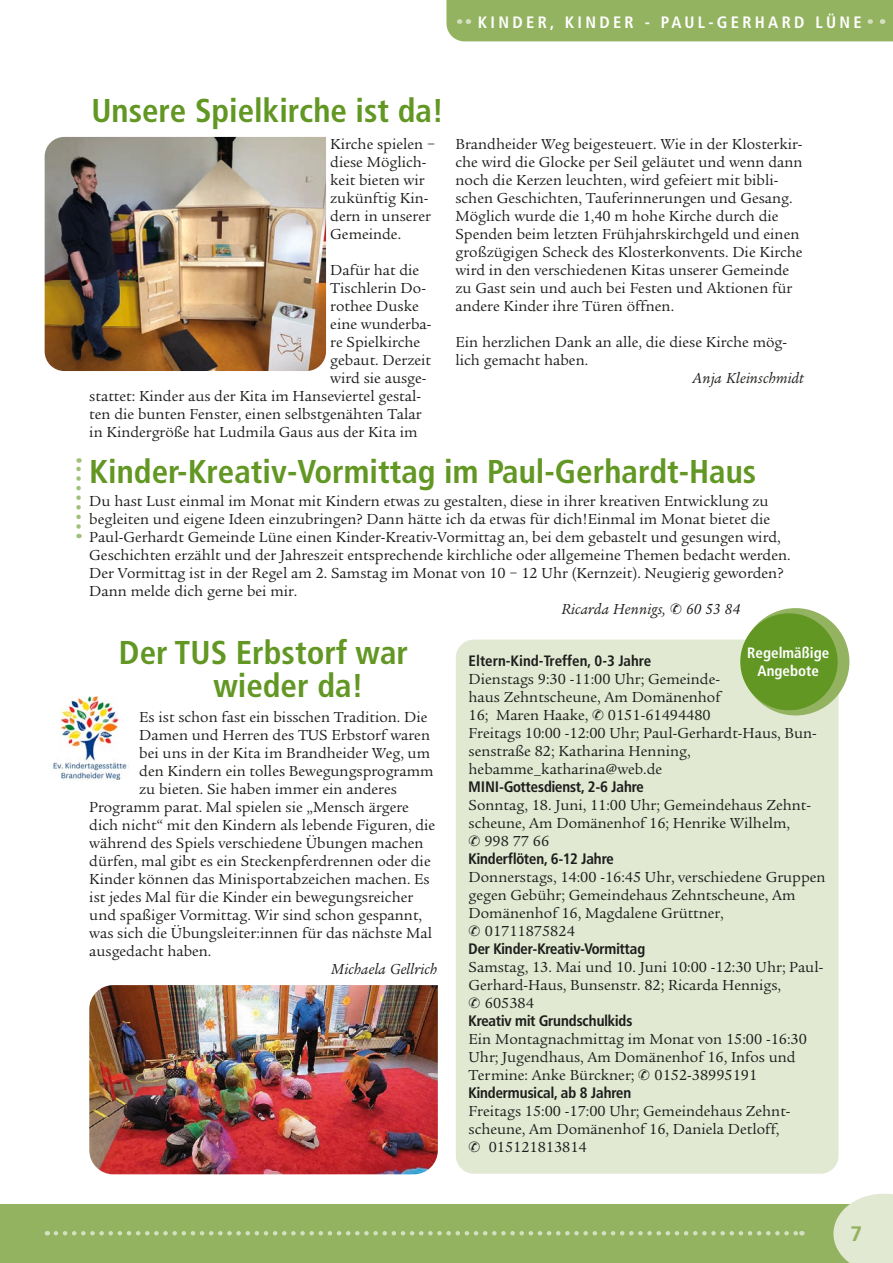
<style>
.page{position:relative;width:893px;height:1263px;background:#fff}
.page>*{position:absolute;margin:0;border:0;box-sizing:border-box;transform-origin:0 0}
.t1{font:700 condensed 33px/33px "Frutiger LT Std";color:#629723}
.t2{font:700 21px "Frutiger";color:#93b361}
.t3{font:700 condensed 16.5px "Frutiger LT Std";letter-spacing:.2em;color:#fff}
.t4{font:15px/18px "Legacy Serif";color:#1d1d1b}
.t5{font:700 15px "Frutiger Condensed BQ";color:#1d1d1b}
.t6{font:italic 15px "Legacy Serif";letter-spacing:.01em;color:#1d1d1b}
.t7{font:700 condensed 15px "Frutiger LT Std";color:#1d1d1b}
.t8{font:700 condensed 15px/18px "Frutiger LT Std";color:#fff;text-align:center}
</style>
<div class="page">
<div style="left:0;top:1204px;width:893px;height:59px;background:#93b361"></div>
<svg style="left:56px;top:1231px;width:746px;height:4px"></svg>
<div style="left:456px;top:639px;width:382px;height:535px;background:#e1e9d3"></div>
<div style="left:742px;top:608px;width:107px;height:107px;background:#93b361;border-radius:50%"></div>
<div style="left:740px;top:613px;width:98px;height:97px;background:#629723;border-radius:50%"></div>
<img style="left:45px;top:137px;width:281px;height:234px">
<img style="left:89px;top:985px;width:349px;height:189px">
<img style="left:52px;top:696px;width:77px;height:84px">
<svg style="left:76px;top:458px;width:5px;height:68px"></svg>
<div style="left:446px;top:0;width:447px;height:41px;background:#93b361"></div>
<svg style="left:833px;top:1194px;width:60px;height:69px;background:#dce6cc"></svg>
<svg style="left:593px;top:709px;width:10px;height:11px"></svg>
<svg style="left:469px;top:835px;width:11px;height:11px"></svg>
<svg style="left:469px;top:925px;width:11px;height:11px"></svg>
<svg style="left:469px;top:997px;width:11px;height:11px"></svg>
<svg style="left:639px;top:1069px;width:11px;height:11px"></svg>
<svg style="left:469px;top:1141px;width:11px;height:11px"></svg>
<p class="t3" style="left:478px;top:12px;width:385px">KINDER, KINDER - PAUL-GERHARD LÜNE</p>
<h1 class="t1" style="left:91px;top:94px;width:354px">Unsere Spielkirche ist da!</h1>
<p class="t4" style="left:330px;top:136px;width:106px">Kirche spielen – diese Möglich&shy;keit bieten wir zukünftig Kin&shy;dern in unserer<br>Gemeinde.</p>
<p class="t4" style="left:330px;top:262px;width:90px">Dafür hat die</p>
<p class="t4" style="left:330px;top:280px;width:97px">Tischlerin Do-</p>
<p class="t4" style="left:330px;top:298px;width:90px">rothee Duske</p>
<p class="t4" style="left:330px;top:316px;width:103px">eine wunderba-</p>
<p class="t4" style="left:330px;top:334px;width:92px">re Spielkirche</p>
<p class="t4" style="left:330px;top:352px;width:102px">gebaut. Derzeit</p>
<p class="t4" style="left:330px;top:370px;width:98px">wird sie ausge-</p>
<p class="t4" style="left:89px;top:388px;width:333px">stattet: Kinder aus der Kita im Hanseviertel gestal-</p>
<p class="t4" style="left:89px;top:406px;width:334px">ten die bunten Fenster, einen selbstgenähten Talar</p>
<p class="t4" style="left:89px;top:424px;width:330px">in Kindergröße hat Ludmila Gaus aus der Kita im</p>
<p class="t4" style="left:455px;top:136px;width:349px">Brandheider Weg beigesteuert. Wie in der Klosterkir&shy;che wird die Glocke per Seil geläutet und wenn dann noch die Kerzen leuchten, wird gefeiert mit bibli&shy;schen Geschichten, Tauferinnerungen und Gesang.<br>Möglich wurde die 1,40 m hohe Kirche durch die Spenden beim letzten Frühjahrskirchgeld und einen großzügigen Scheck des Klosterkonvents. Die Kirche wird in den verschiedenen Kitas unserer Gemeinde zu Gast sein und auch bei Festen und Aktionen für andere Kinder ihre Türen öffnen.</p>
<p class="t4" style="left:455px;top:334px;width:333px">Ein herzlichen Dank an alle, die diese Kirche mög&shy;lich gemacht haben.</p>
<p class="t6" style="left:692px;top:369px;width:113px">Anja Kleinschmidt</p>
<h1 class="t1" style="left:89px;top:455px;width:668px">Kinder-Kreativ-Vormittag im Paul-Gerhardt-Haus</h1>
<p class="t4" style="left:89px;top:492px;width:703px">Du hast Lust einmal im Monat mit Kindern etwas zu gestalten, diese in ihrer kreativen Entwicklung zu begleiten und eigene Ideen einzubringen? Dann hätte ich da etwas für dich!Einmal im Monat bietet die Paul-Gerhardt Gemeinde Lüne einen Kinder-Kreativ-Vormittag an, bei dem gebastelt und gesungen wird, Geschichten erzählt und der Jahreszeit entsprechende kirchliche oder allgemeine Themen bedacht werden.<br>Der Vormittag ist in der Regel am 2. Samstag im Monat von 10 – 12 Uhr (Kernzeit). Neugierig geworden?<br>Dann melde dich gerne bei mir.</p>
<p class="t6" style="left:561px;top:600px;width:106px">Ricarda Hennigs,</p>
<p class="t6" style="left:686px;top:600px;width:56px">60 53 84</p>
<h1 class="t1" style="left:213px;top:636px;width:196px;text-indent:-94px">Der TUS Erbstorf war wieder da!</h1>
<p class="t4" style="left:139px;top:708px;width:290px">Es ist schon fast ein bisschen Tradition. Die</p>
<p class="t4" style="left:139px;top:726px;width:292px">Damen und Herren des TUS Erbstorf waren</p>
<p class="t4" style="left:139px;top:744px;width:292px">bei uns in der Kita im Brandheider Weg, um</p>
<p class="t4" style="left:139px;top:762px;width:296px">den Kindern ein tolles Bewegungsprogramm</p>
<p class="t4" style="left:139px;top:780px;width:259px">zu bieten. Sie haben immer ein anderes</p>
<p class="t4" style="left:89px;top:798px;width:321px">Programm parat. Mal spielen sie „Mensch ärgere</p>
<p class="t4" style="left:89px;top:816px;width:347px">dich nicht“ mit den Kindern als lebende Figuren, die</p>
<p class="t4" style="left:89px;top:834px;width:336px">während des Spiels verschiedene Übungen machen</p>
<p class="t4" style="left:89px;top:852px;width:343px">dürfen, mal gibt es ein Steckenpferdrennen oder die</p>
<p class="t4" style="left:89px;top:870px;width:342px">Kinder können das Minisportabzeichen machen. Es</p>
<p class="t4" style="left:89px;top:888px;width:325px">ist jedes Mal für die Kinder ein bewegungsreicher</p>
<p class="t4" style="left:89px;top:906px;width:334px">und spaßiger Vormittag. Wir sind schon gespannt,</p>
<p class="t4" style="left:89px;top:924px;width:344px">was sich die Übungsleiter:innen für das nächste Mal</p>
<p class="t4" style="left:89px;top:942px;width:124px">ausgedacht haben.</p>
<p class="t6" style="left:331px;top:960px;width:107px">Michaela Gellrich</p>
<p class="t8" style="left:747px;top:644px;width:83px">Regelmäßige<br>Angebote</p>
<p class="t7" style="left:469px;top:652px;width:184px">Eltern-Kind-Treffen, 0-3 Jahre</p>
<p class="t4" style="left:469px;top:670px;width:254px;text-align:justify">Dienstags 9:30 -11:00 Uhr; Gemeinde&shy;haus Zehntscheune, Am Domänenhof 16; Maren Haake,</p>
<p class="t4" style="left:469px;top:706px;width:350px;text-indent:139px">0151-61494480<br>Freitags 10:00 -12:00 Uhr; Paul-Gerhardt-Haus, Bun&shy;senstraße 82; Katharina Henning, hebamme_katharina@web.de</p>
<p class="t5" style="left:469px;top:777px;width:177px">MINI-Gottesdienst, 2-6 Jahre</p>
<p class="t4" style="left:469px;top:796px;width:344px">Sonntag, 18. Juni, 11:00 Uhr; Gemeindehaus Zehnt-</p>
<p class="t4" style="left:469px;top:814px;width:323px">scheune, Am Domänenhof 16; Henrike Wilhelm,</p>
<p class="t4" style="left:484px;top:832px;width:66px">998 77 66</p>
<p class="t5" style="left:469px;top:849px;width:146px">Kinderflöten, 6-12 Jahre</p>
<p class="t4" style="left:469px;top:868px;width:358px">Donnerstags, 14:00 -16:45 Uhr, verschiedene Gruppen</p>
<p class="t4" style="left:469px;top:886px;width:328px">gegen Gebühr; Gemeindehaus Zehntscheune, Am</p>
<p class="t4" style="left:469px;top:904px;width:256px">Domänenhof 16, Magdalene Grüttner,</p>
<p class="t4" style="left:485px;top:922px;width:91px">01711875824</p>
<p class="t5" style="left:469px;top:939px;width:178px">Der Kinder-Kreativ-Vormittag</p>
<p class="t4" style="left:469px;top:958px;width:356px">Samstag, 13. Mai und 10. Juni 10:00 -12:30 Uhr; Paul-</p>
<p class="t4" style="left:469px;top:976px;width:314px">Gerhard-Haus, Bunsenstr. 82; Ricarda Hennigs,</p>
<p class="t4" style="left:485px;top:994px;width:51px">605384</p>
<p class="t5" style="left:469px;top:1011px;width:165px">Kreativ mit Grundschulkids</p>
<p class="t4" style="left:469px;top:1030px;width:340px">Ein Montagnachmittag im Monat von 15:00 -16:30<br>Uhr; Jugendhaus, Am Domänenhof 16, Infos und<br>Termine: Anke Bürckner;</p>
<p class="t4" style="left:654px;top:1066px;width:104px">0152-38995191</p>
<p class="t5" style="left:469px;top:1083px;width:164px">Kindermusical, ab 8 Jahren</p>
<p class="t4" style="left:469px;top:1102px;width:323px">Freitags 15:00 -17:00 Uhr; Gemeindehaus Zehnt-</p>
<p class="t4" style="left:469px;top:1120px;width:312px">scheune, Am Domänenhof 16, Daniela Detloff,</p>
<p class="t4" style="left:489px;top:1138px;width:100px">015121813814</p>
<h2 class="t2" style="left:850px;top:1222px;width:13px">7</h2>
</div>
